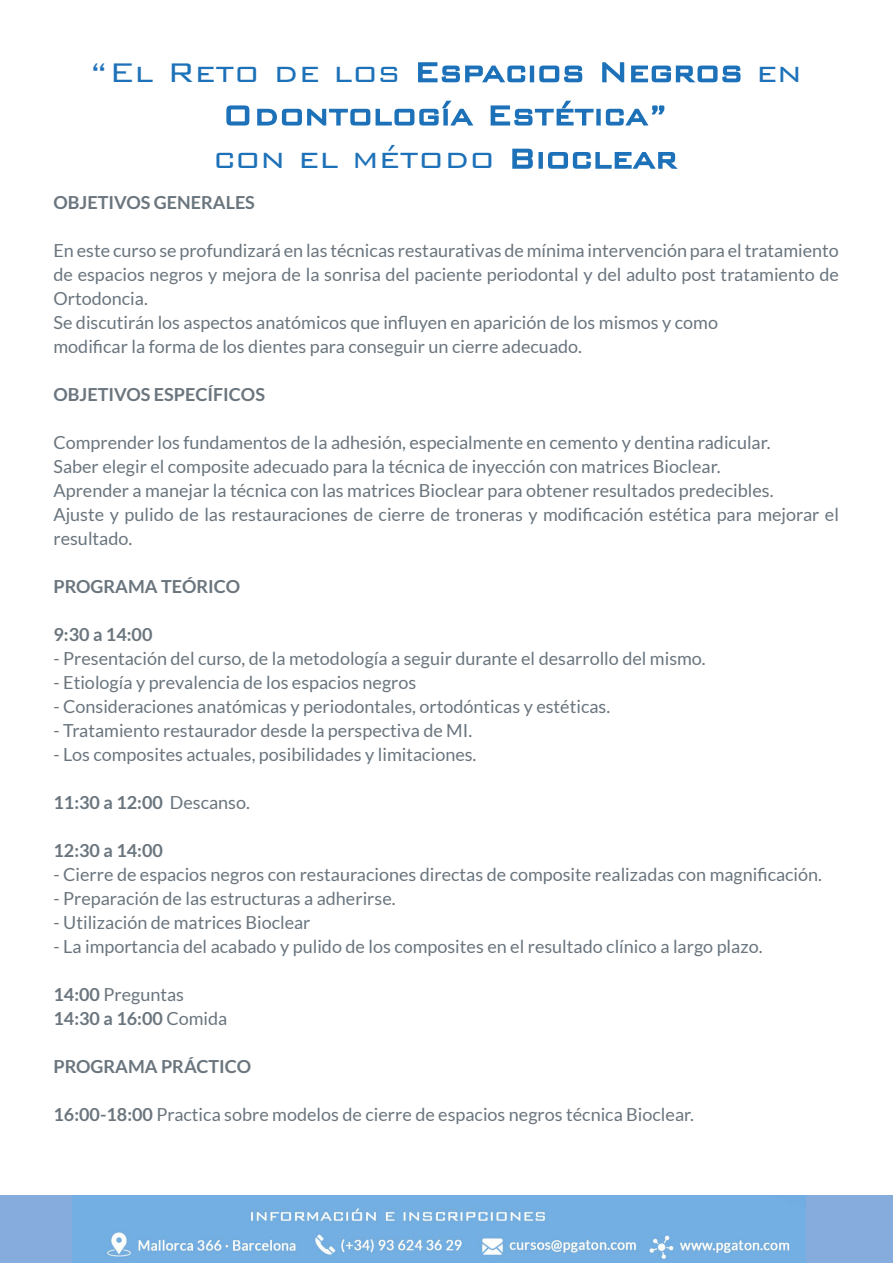
<style>
.page{position:relative;width:893px;height:1263px;background:#fff}
.page>*{position:absolute;margin:0;border:0;box-sizing:border-box;transform-origin:0 0}
.t1{font:300 36px/43.2px "Bank Gothic BT";color:#1d71b8;text-align:center}
.t2{font:18px/24px "Lato";color:#6a757e}
.t3{font:700 18px/24px "Lato";color:#6a757e}
.s1{font-weight:400}
.s2{font-weight:700}
</style>
<div class="page">
<img style="left:71px;top:1195px;width:736px;height:68px">
<div style="left:0;top:1195px;width:71px;height:68px;background:#86acde"></div>
<div style="left:807px;top:1195px;width:86px;height:68px;background:#86acde"></div>
<h1 class="t1" style="left:89px;top:50px;width:715px">“El Reto de los Espacios Negros en<br>Odontología Estética”<br>con el método Bioclear</h1>
<p class="t3" style="left:53px;top:190px;width:203px">OBJETIVOS GENERALES</p>
<p class="t2" style="left:53px;top:238px;width:787px">En este curso se profundizará en las técnicas restaurativas de mínima intervención para el tratamiento de espacios negros y mejora de la sonrisa del paciente periodontal y del adulto post tratamiento de Ortodoncia.<br>Se discutirán los aspectos anatómicos que influyen en aparición de los mismos y como<br>modificar la forma de los dientes para conseguir un cierre adecuado.</p>
<p class="t3" style="left:53px;top:382px;width:213px">OBJETIVOS ESPECÍFICOS</p>
<p class="t2" style="left:53px;top:430px;width:787px">Comprender los fundamentos de la adhesión, especialmente en cemento y dentina radicular.<br>Saber elegir el composite adecuado para la técnica de inyección con matrices Bioclear.<br>Aprender a manejar la técnica con las matrices Bioclear para obtener resultados predecibles.<br>Ajuste y pulido de las restauraciones de cierre de troneras y modificación estética para mejorar el resultado.</p>
<p class="t3" style="left:53px;top:574px;width:188px">PROGRAMA TEÓRICO</p>
<p class="t3" style="left:53px;top:622px;width:100px">9:30 a 14:00</p>
<p class="t2" style="left:53px;top:646px;width:654px">- Presentación del curso, de la metodología a seguir durante el desarrollo del mismo.</p>
<p class="t2" style="left:53px;top:670px;width:364px">- Etiología y prevalencia de los espacios negros</p>
<p class="t2" style="left:53px;top:694px;width:558px">- Consideraciones anatómicas y periodontales, ortodónticas y estéticas.</p>
<p class="t2" style="left:53px;top:718px;width:420px">- Tratamiento restaurador desde la perspectiva de MI.</p>
<p class="t2" style="left:53px;top:742px;width:424px">- Los composites actuales, posibilidades y limitaciones.</p>
<p class="t3" style="left:53px;top:790px;width:198px">11:30 a 12:00 <span class="s1">Descanso.</span></p>
<p class="t3" style="left:53px;top:838px;width:111px">12:30 a 14:00</p>
<p class="t2" style="left:53px;top:862px;width:770px">- Cierre de espacios negros con restauraciones directas de composite realizadas con magnificación.</p>
<p class="t2" style="left:53px;top:886px;width:344px">- Preparación de las estructuras a adherirse.</p>
<p class="t2" style="left:53px;top:910px;width:259px">- Utilización de matrices Bioclear</p>
<p class="t2" style="left:53px;top:934px;width:710px">- La importancia del acabado y pulido de los composites en el resultado clínico a largo plazo.</p>
<p class="t3" style="left:53px;top:982px;width:175px">14:00 <span class="s1">Preguntas<br></span>14:30 a 16:00 <span class="s1">Comida</span></p>
<p class="t3" style="left:53px;top:1054px;width:199px">PROGRAMA PRÁCTICO</p>
<p class="t2" style="left:53px;top:1102px;width:642px"><span class="s2">16:00-18:00</span> Practica sobre modelos de cierre de espacios negros técnica Bioclear.</p>
</div>
